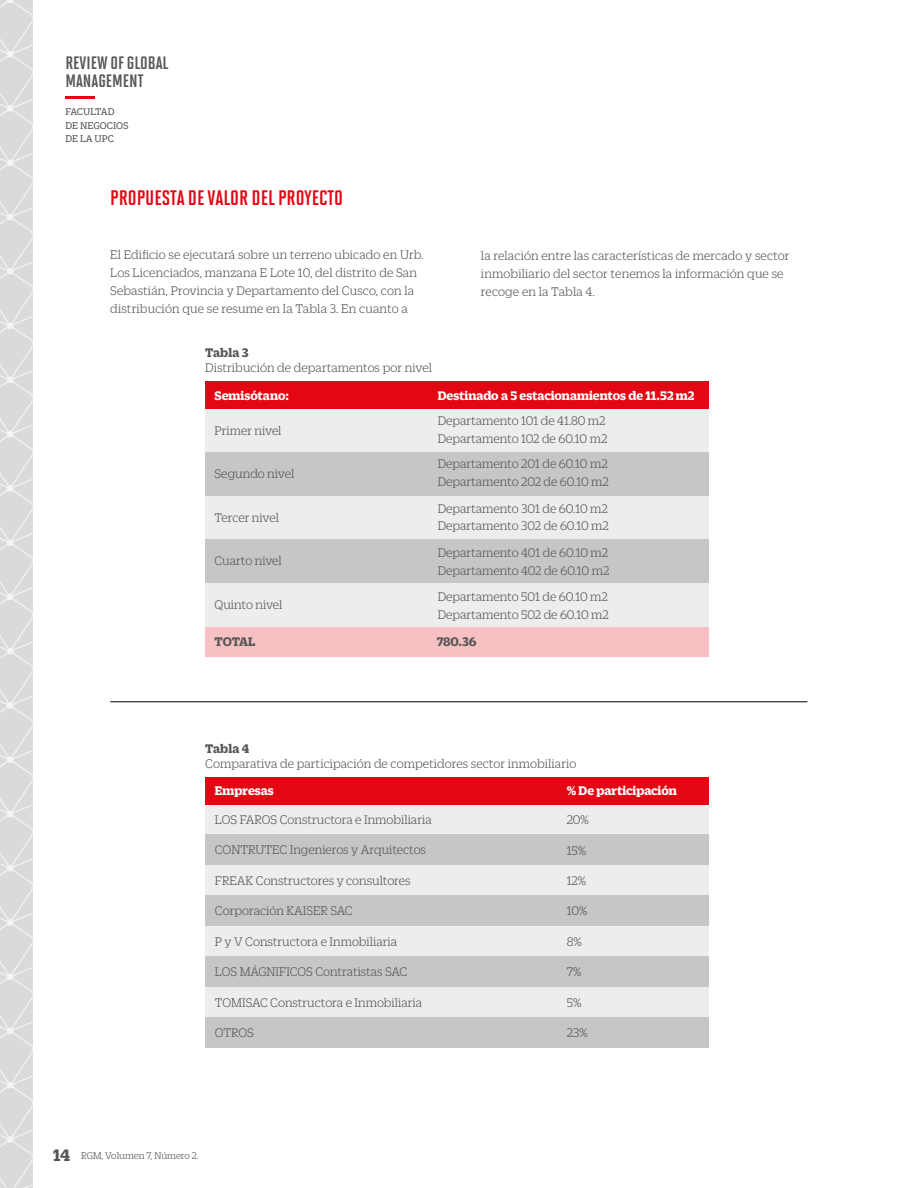
<style>
.page{position:relative;width:918px;height:1188px;background:#fff}
.page>*{position:absolute;margin:0;border:0;box-sizing:border-box;transform-origin:0 0}
.t1{font:700 21px "Solano Gothic MVB Std";color:#e30613}
.t2{font:700 18px/18.6px "Solano Gothic MVB Std";color:#575756}
.t3{font:700 18px "Zizou Slab";color:#575756}
.t4{font:300 13.5px/18px "Zizou Slab";color:#575756}
.t5{font:700 13.5px "Zizou Slab";color:#fff}
.t6{font:700 13.5px "Zizou Slab";color:#575756}
.t7{font:10.5px/13.5px "Zizou Slab";color:#57514e}
.t8{font:300 10.5px "Zizou Slab";color:#57514e}
</style>
<div class="page">
<svg style="left:0;top:0;width:33px;height:1188px;background:#dcdcdc"></svg>
<hr style="left:65px;top:96px;width:29px;height:3px;background:#e30613">
<div style="left:205px;top:408px;width:504px;height:44px;background:#ededed"></div>
<div style="left:205px;top:804px;width:504px;height:30px;background:#ededed"></div>
<div style="left:205px;top:496px;width:504px;height:44px;background:#ededed"></div>
<div style="left:205px;top:865px;width:504px;height:30px;background:#ededed"></div>
<div style="left:205px;top:987px;width:504px;height:30px;background:#ededed"></div>
<div style="left:205px;top:583px;width:504px;height:44px;background:#ededed"></div>
<div style="left:205px;top:926px;width:504px;height:30px;background:#ededed"></div>
<div style="left:205px;top:452px;width:504px;height:44px;background:#c6c6c6"></div>
<div style="left:205px;top:834px;width:504px;height:31px;background:#c6c6c6"></div>
<div style="left:205px;top:956px;width:504px;height:31px;background:#c6c6c6"></div>
<div style="left:205px;top:540px;width:504px;height:43px;background:#c6c6c6"></div>
<div style="left:205px;top:895px;width:504px;height:31px;background:#c6c6c6"></div>
<div style="left:205px;top:1017px;width:504px;height:31px;background:#c6c6c6"></div>
<div style="left:205px;top:381px;width:504px;height:28px;background:#e30613"></div>
<div style="left:205px;top:777px;width:504px;height:27px;background:#e30613"></div>
<div style="left:205px;top:627px;width:504px;height:30px;background:#f7c1c4"></div>
<hr style="left:110px;top:701px;width:697px;height:1px;background:#000">
<h2 class="t2" style="left:65px;top:53px;width:105px">REVIEW OF GLOBAL<br>MANAGEMENT</h2>
<p class="t7" style="left:65px;top:104px;width:65px">FACULTAD<br>DE NEGOCIOS<br>DE LA UPC</p>
<h1 class="t1" style="left:110px;top:186px;width:234px">PROPUESTA DE VALOR DEL PROYECTO</h1>
<p class="t4" style="left:110px;top:245px;width:315px">El Edificio se ejecutará sobre un terreno ubicado en Urb.<br>Los Licenciados, manzana E Lote 10, del distrito de San Sebastián, Provincia y Departamento del Cusco, con la distribución que se resume en la Tabla 3. En cuanto a</p>
<p class="t4" style="left:481px;top:245px;width:310px">la relación entre las características de mercado y sector inmobiliario del sector tenemos la información que se recoge en la Tabla 4.</p>
<p class="t6" style="left:205px;top:344px;width:45px">Tabla 3</p>
<p class="t4" style="left:205px;top:358px;width:228px">Distribución de departamentos por nivel</p>
<p class="t5" style="left:215px;top:386px;width:76px">Semisótano:</p>
<p class="t4" style="left:215px;top:421px;width:69px">Primer nivel</p>
<p class="t4" style="left:215px;top:464px;width:81px">Segundo nivel</p>
<p class="t4" style="left:215px;top:507px;width:66px">Tercer nivel</p>
<p class="t4" style="left:215px;top:551px;width:69px">Cuarto nivel</p>
<p class="t4" style="left:215px;top:594px;width:69px">Quinto nivel</p>
<p class="t5" style="left:438px;top:386px;width:258px">Destinado a 5 estacionamientos de 11.52 m2</p>
<p class="t4" style="left:438px;top:411px;width:171px;line-height:17.5px">Departamento 101 de 41.80 m2<br>Departamento 102 de 60.10 m2</p>
<p class="t4" style="left:438px;top:454px;width:173px;line-height:17.5px">Departamento 201 de 60.10 m2<br>Departamento 202 de 60.10 m2</p>
<p class="t4" style="left:438px;top:499px;width:173px;line-height:17.5px">Departamento 301 de 60.10 m2<br>Departamento 302 de 60.10 m2</p>
<p class="t4" style="left:438px;top:543px;width:173px;line-height:17.5px">Departamento 401 de 60.10 m2<br>Departamento 402 de 60.10 m2</p>
<p class="t4" style="left:438px;top:587px;width:173px;line-height:17.5px">Departamento 501 de 60.10 m2<br>Departamento 502 de 60.10 m2</p>
<p class="t6" style="left:215px;top:632px;width:42px">TOTAL</p>
<p class="t6" style="left:437px;top:632px;width:42px">780.36</p>
<p class="t6" style="left:205px;top:740px;width:46px">Tabla 4</p>
<p class="t4" style="left:205px;top:754px;width:373px">Comparativa de participación de competidores sector inmobiliario</p>
<p class="t5" style="left:215px;top:782px;width:60px">Empresas</p>
<p class="t4" style="left:215px;top:810px;width:218px">LOS FAROS Constructora e Inmobiliaria</p>
<p class="t4" style="left:215px;top:840px;width:213px">CONTRUTEC Ingenieros y Arquitectos</p>
<p class="t4" style="left:215px;top:871px;width:197px">FREAK Constructores y consultores</p>
<p class="t4" style="left:215px;top:901px;width:139px">Corporación KAISER SAC</p>
<p class="t4" style="left:215px;top:932px;width:184px">P y V Constructora e Inmobiliaria</p>
<p class="t4" style="left:215px;top:962px;width:194px">LOS MÁGNIFICOS Contratistas SAC</p>
<p class="t4" style="left:215px;top:993px;width:209px">TOMISAC Constructora e Inmobiliaria</p>
<p class="t4" style="left:215px;top:1023px;width:41px">OTROS</p>
<h2 class="t3" style="left:53px;top:1143px;width:18px">14</h2>
<p class="t8" style="left:81px;top:1149px;width:119px">RGM, Volumen 7, Número 2.</p>
<p class="t5" style="left:567px;top:782px;width:112px">% De participación</p>
<p class="t4" style="left:567px;top:810px;width:24px">20%</p>
<p class="t4" style="left:567px;top:840px;width:21px">15%</p>
<p class="t4" style="left:567px;top:871px;width:21px">12%</p>
<p class="t4" style="left:567px;top:901px;width:22px">10%</p>
<p class="t4" style="left:567px;top:932px;width:16px">8%</p>
<p class="t4" style="left:567px;top:962px;width:16px">7%</p>
<p class="t4" style="left:567px;top:993px;width:16px">5%</p>
<p class="t4" style="left:567px;top:1023px;width:22px">23%</p>
</div>
